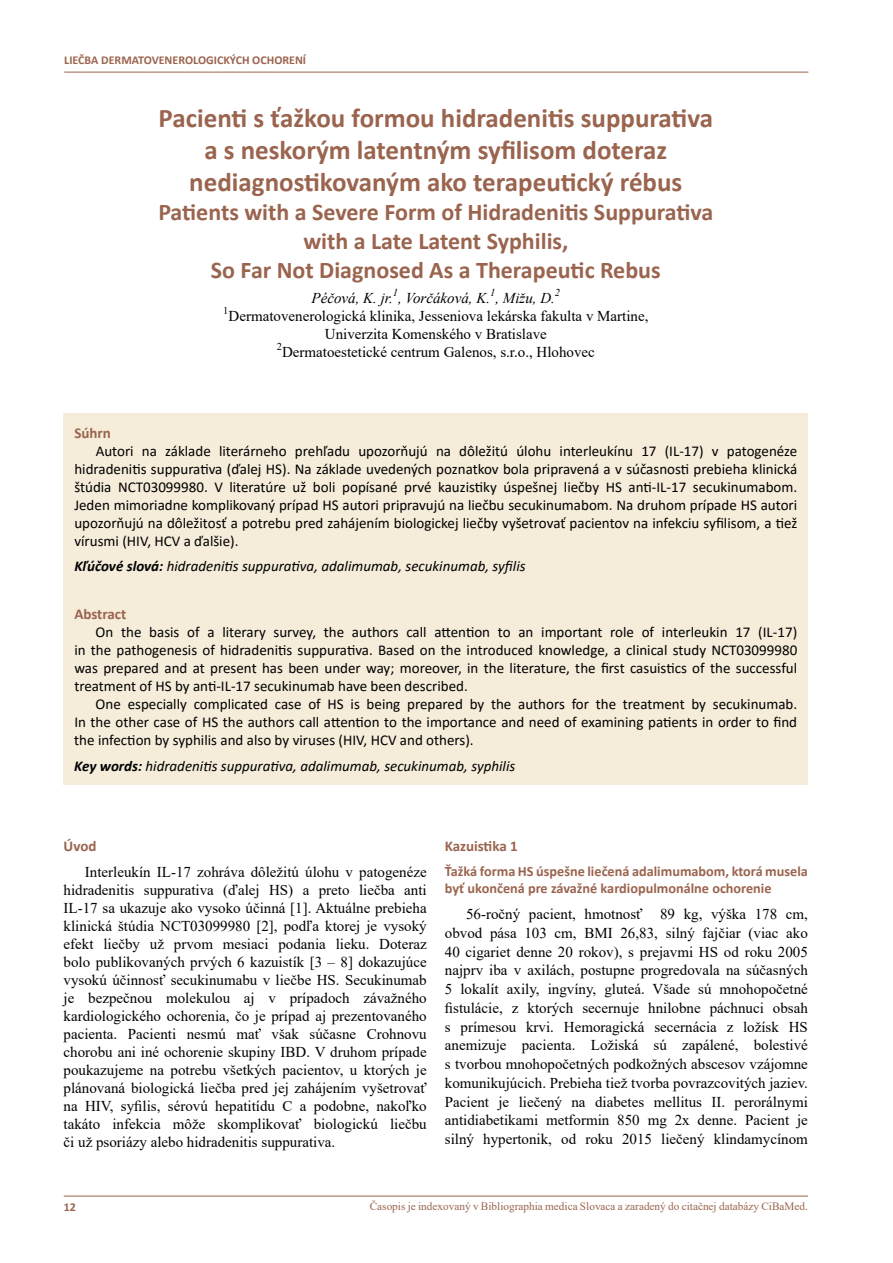
<style>
.page{position:relative;width:893px;height:1263px;background:#fff}
.page>*{position:absolute;margin:0;border:0;box-sizing:border-box;transform-origin:0 0}
.t1{font:700 27px/32.4px "Calibri";color:#9a644e;text-align:center}
.t2{font:700 24px/28.8px "Calibri";color:#9a644e;text-align:center}
.t3{font:15px/18px "Times New Roman";color:#000;text-align:justify}
.t4{font:15px/18px "Calibri";color:#000;text-align:justify}
.t5{font:italic 15px "Calibri";color:#000}
.t6{font:italic 15px "Times New Roman";color:#000}
.t7{font:700 15px "Calibri";color:#9a644e}
.t8{font:700 14.25px/17.1px "Calibri";color:#9a644e}
.t9{font:700 12px "Calibri";color:#9a644e}
.t10{font:11.25px "Times New Roman";color:#9a644e}
.t11{font:italic 10.5px "Times New Roman";color:#000}
.t12{font:10.5px "Times New Roman";color:#000}
.s1{font-weight:700}
</style>
<div class="page">
<hr style="left:64px;top:72px;width:744px;height:1px;background:#9a644e">
<hr style="left:64px;top:1196px;width:744px;height:1px;background:#9a644e">
<div style="left:64px;top:413px;width:744px;height:371px;background:#f5ecda"></div>
<p class="t9" style="left:64px;top:52px;width:243px">LIEČBA DERMATOVENEROLOGICKÝCH OCHORENÍ</p>
<h1 class="t1" style="left:159px;top:100px;width:556px">Pacienti s ťažkou formou hidradenitis suppurativa a s neskorým latentným syfilisom doteraz nediagnostikovaným ako terapeutický rébus</h1>
<h2 class="t2" style="left:158px;top:197px;width:556px">Patients with a Severe Form of Hidradenitis Suppurativa with a Late Latent Syphilis,<br>So Far Not Diagnosed As a Therapeutic Rebus</h2>
<p class="t6" style="left:312px;top:288px;width:245px">Péčová, K. jr. , Vorčáková, K. , Mižu, D.</p>
<p class="t11" style="left:393px;top:285px;width:7px">1</p>
<p class="t11" style="left:490px;top:285px;width:7px">1</p>
<p class="t11" style="left:555px;top:285px;width:7px">2</p>
<p class="t12" style="left:223px;top:303px;width:7px">1</p>
<p class="t3" style="left:229px;top:307px;width:421px;text-align:center">Dermatovenerologická klinika, Jesseniova lekárska fakulta v Martine,<br>Univerzita Komenského v Bratislave</p>
<p class="t12" style="left:277px;top:339px;width:7px">2</p>
<p class="t3" style="left:282px;top:343px;width:314px">Dermatoestetické centrum Galenos, s.r.o., Hlohovec</p>
<p class="t7" style="left:74px;top:422px;width:38px">Súhrn</p>
<p class="t4" style="left:74px;top:441px;width:724px;text-indent:21px">Autori na základe literárneho prehľadu upozorňujú na dôležitú úlohu interleukínu 17 (IL-17) v patogenéze hidradenitis suppurativa (ďalej HS). Na základe uvedených poznatkov bola pripravená a v súčasnosti prebieha klinická štúdia NCT03099980. V literatúre už boli popísané prvé kauzistiky úspešnej liečby HS anti-IL-17 secukinumabom.<br>Jeden mimoriadne komplikovaný prípad HS autori pripravujú na liečbu secukinumabom. Na druhom prípade HS autori upozorňujú na dôležitosť a potrebu pred zahájením biologickej liečby vyšetrovať pacientov na infekciu syfilisom, a tiež vírusmi (HIV, HCV a ďalšie).</p>
<p class="t5" style="left:74px;top:556px;width:453px"><span class="s1">Kľúčové slová:</span> hidradenitis suppurativa, adalimumab, secukinumab, syfilis</p>
<p class="t7" style="left:74px;top:603px;width:53px">Abstract</p>
<p class="t4" style="left:74px;top:623px;width:724px;text-indent:21px">On the basis of a literary survey, the authors call attention to an important role of interleukin 17 (IL-17) in the pathogenesis of hidradenitis suppurativa. Based on the introduced knowledge, a clinical study NCT03099980 was prepared and at present has been under way; moreover, in the literature, the first casuistics of the successful treatment of HS by anti-IL-17 secukinumab have been described.</p>
<p class="t4" style="left:74px;top:695px;width:724px;text-indent:21px">One especially complicated case of HS is being prepared by the authors for the treatment by secukinumab.<br>In the other case of HS the authors call attention to the importance and need of examining patients in order to find the infection by syphilis and also by viruses (HIV, HCV and others).</p>
<p class="t5" style="left:74px;top:755px;width:442px"><span class="s1">Key words:</span> hidradenitis suppurativa, adalimumab, secukinumab, syphilis</p>
<p class="t7" style="left:64px;top:836px;width:34px">Úvod</p>
<p class="t3" style="left:64px;top:862px;width:365px;text-indent:21px">Interleukín IL-17 zohráva dôležitú úlohu v patogenéze hidradenitis suppurativa (ďalej HS) a preto liečba anti IL-17 sa ukazuje ako vysoko účinná [1]. Aktuálne prebieha klinická štúdia NCT03099980 [2], podľa ktorej je vysoký efekt liečby už prvom mesiaci podania lieku. Doteraz bolo publikovaných prvých 6 kazuistík [3 – 8] dokazujúce vysokú účinnosť secukinumabu v liečbe HS. Secukinumab je bezpečnou molekulou aj v prípadoch závažného kardiologického ochorenia, čo je prípad aj prezentovaného pacienta. Pacienti nesmú mať však súčasne Crohnovu chorobu ani iné ochorenie skupiny IBD. V druhom prípade poukazujeme na potrebu všetkých pacientov, u ktorých je plánovaná biologická liečba pred jej zahájením vyšetrovať na HIV, syfilis, sérovú hepatitídu C a podobne, nakoľko takáto infekcia môže skomplikovať biologickú liečbu či už psoriázy alebo hidradenitis suppurativa.</p>
<p class="t7" style="left:445px;top:836px;width:75px">Kazuistika 1</p>
<p class="t8" style="left:445px;top:862px;width:365px">Ťažká forma HS úspešne liečená adalimumabom, ktorá musela byť ukončená pre závažné kardiopulmonálne ochorenie</p>
<p class="t3" style="left:445px;top:904px;width:365px;line-height:18.8px;text-indent:21px">56-ročný pacient, hmotnosť 89 kg, výška 178 cm, obvod pása 103 cm, BMI 26,83, silný fajčiar (viac ako 40 cigariet denne 20 rokov), s prejavmi HS od roku 2005 najprv iba v axilách, postupne progredovala na súčasných 5 lokalít axily, ingvíny, gluteá. Všade sú mnohopočetné fistulácie, z ktorých secernuje hnilobne páchnuci obsah s prímesou krvi. Hemoragická secernácia z ložísk HS anemizuje pacienta. Ložiská sú zapálené, bolestivé s tvorbou mnohopočetných podkožných abscesov vzájomne komunikujúcich. Prebieha tiež tvorba povrazcovitých jaziev.<br>Pacient je liečený na diabetes mellitus II. perorálnymi antidiabetikami metformin 850 mg 2x denne. Pacient je silný hypertonik, od roku 2015 liečený klindamycínom</p>
<p class="t9" style="left:64px;top:1198px;width:14px">12</p>
<p class="t10" style="left:370px;top:1198px;width:440px">Časopis je indexovaný v Bibliographia medica Slovaca a zaradený do citačnej databázy CiBaMed.</p>
</div>
